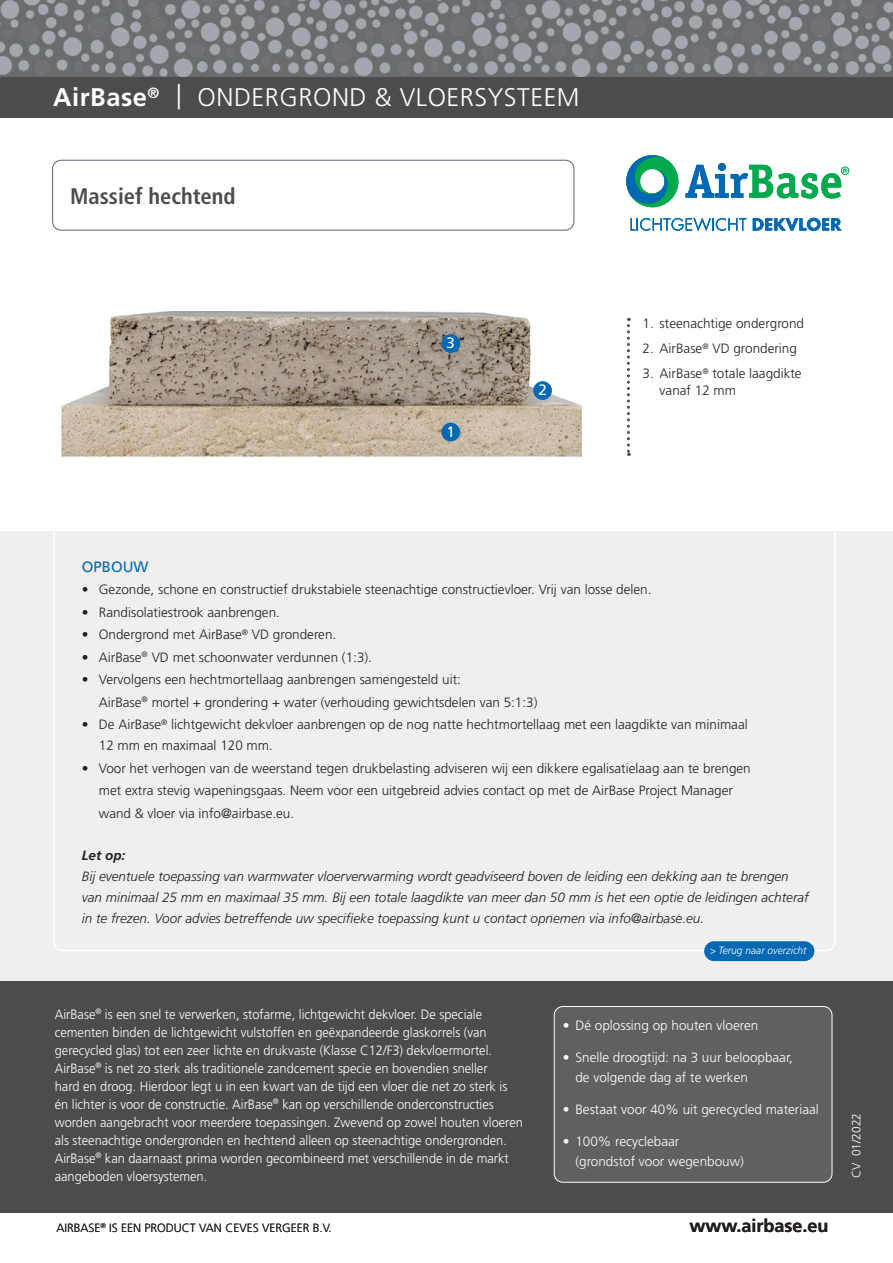
<style>
.page{position:relative;width:893px;height:1263px;background:#fff}
.page>*{position:absolute;margin:0;border:0;box-sizing:border-box;transform-origin:0 0}
.t1{font:300 25.5px "Frutiger LT Std";letter-spacing:.02em;color:#fff}
.t2{font:700 condensed 22.5px "Frutiger LT Std";color:#4b4c4d}
.t3{font:700 18px "Frutiger LT Std";color:#231f20}
.t4{font:15.15px "Frutiger LT Std";color:#fff}
.t5{font:15px "Frutiger LT Std";color:#0168b3}
.t6{font:300 13.5px/22.5px "Frutiger LT Std";color:#231f20}
.t7{font:300 13.5px/18px "Frutiger LT Std";color:#fff;scale:.95 1}
.t8{font:italic 300 13.5px/21px "Frutiger LT Std";color:#231f20}
.t9{font:300 13.5px/19.5px "Frutiger LT Std";color:#fff}
.t10{font:italic 700 13.5px "Frutiger LT Std";color:#231f20}
.t11{font:300 12px "Frutiger LT Std";color:#231f20}
.t12{font:300 12px "Frutiger LT Std";color:#fff}
.t13{font:italic 300 10.5px "Frutiger LT Std";color:#fff}
.s1{font-weight:700}
</style>
<div class="page">
<div style="left:0;top:976px;width:893px;height:236px;background:#4b4c4d"></div>
<div style="left:0;top:0;width:893px;height:118px;background:#4b4c4d"></div>
<img style="left:0;top:0;width:893px;height:77px">
<div style="left:554px;top:1006px;width:278px;height:176px;background:#606063;border-radius:9px"></div>
<div style="left:554px;top:1006px;width:278px;height:176px;border:1px solid #fff;border-radius:9px"></div>
<img style="left:61px;top:311px;width:522px;height:147px">
<div style="left:0;top:531px;width:893px;height:450px;background:#efeff0"></div>
<div style="left:441px;top:334px;width:19px;height:19px;background:#0168b3;border-radius:50%"></div>
<div style="left:441px;top:423px;width:19px;height:18px;background:#0168b3;border-radius:50%"></div>
<div style="left:533px;top:381px;width:19px;height:19px;background:#0168b3;border-radius:50%"></div>
<div style="left:52px;top:160px;width:522px;height:70px;border:1px solid #596173;border-radius:9px"></div>
<svg style="left:626px;top:155px;width:52px;height:52px"></svg>
<svg style="left:630px;top:217px;width:116px;height:14px"></svg>
<svg style="left:753px;top:218px;width:89px;height:13px"></svg>
<svg style="left:685px;top:163px;width:164px;height:36px"></svg>
<svg style="left:627px;top:318px;width:3px;height:138px"></svg>
<div style="left:704px;top:941px;width:110px;height:20px;background:#0168b3;border-radius:10px"></div>
<h1 class="t1" style="left:53px;top:83px;width:528px"><span class="s1">AirBase</span><sup>®</sup> | ONDERGROND &amp; VLOERSYSTEEM</h1>
<h2 class="t2" style="left:70px;top:183px;width:167px">Massief hechtend</h2>
<p class="t4" style="left:447px;top:334px;width:10px">3</p>
<p class="t4" style="left:447px;top:423px;width:10px">1</p>
<p class="t4" style="left:538px;top:381px;width:10px">2</p>
<p class="t6" style="left:643px;top:312px;width:163px">1. steenachtige ondergrond</p>
<p class="t6" style="left:643px;top:337px;width:156px">2. AirBase<sup>®</sup> VD grondering</p>
<p class="t6" style="left:660px;top:365px;width:144px;line-height:16.5px;text-indent:-17px">3. AirBase<sup>®</sup> totale laagdikte vanaf 12 mm</p>
<p class="t5" style="left:82px;top:557px;width:68px">OPBOUW</p>
<p class="t6" style="left:82px;top:578px;width:571px">• Gezonde, schone en constructief drukstabiele steenachtige constructievloer. Vrij van losse delen.</p>
<p class="t6" style="left:82px;top:601px;width:200px">• Randisolatiestrook aanbrengen.</p>
<p class="t6" style="left:82px;top:623px;width:256px">• Ondergrond met AirBase<sup>®</sup> VD gronderen.</p>
<p class="t6" style="left:82px;top:646px;width:292px">• AirBase<sup>®</sup> VD met schoonwater verdunnen (1:3).</p>
<p class="t6" style="left:99px;top:668px;width:440px;text-indent:-17px">• Vervolgens een hechtmortellaag aanbrengen samengesteld uit:<br>AirBase<sup>®</sup> mortel + grondering + water (verhouding gewichtsdelen van 5:1:3)</p>
<p class="t6" style="left:99px;top:714px;width:650px;line-height:21px;text-indent:-17px">• De AirBase<sup>®</sup> lichtgewicht dekvloer aanbrengen op de nog natte hechtmortellaag met een laagdikte van minimaal<br>12 mm en maximaal 120 mm.</p>
<p class="t6" style="left:99px;top:757px;width:653px;text-indent:-17px">• Voor het verhogen van de weerstand tegen drukbelasting adviseren wij een dikkere egalisatielaag aan te brengen met extra stevig wapeningsgaas. Neem voor een uitgebreid advies contact op met de AirBase Project Manager wand &amp; vloer via info@airbase.eu.</p>
<p class="t10" style="left:82px;top:847px;width:45px">Let op:</p>
<p class="t8" style="left:82px;top:866px;width:728px">Bij eventuele toepassing van warmwater vloerverwarming wordt geadviseerd boven de leiding een dekking aan te brengen van minimaal 25 mm en maximaal 35 mm. Bij een totale laagdikte van meer dan 50 mm is het een optie de leidingen achteraf in te frezen. Voor advies betreffende uw specifieke toepassing kunt u contact opnemen via info@airbase.eu.</p>
<p class="t13" style="left:710px;top:945px;width:98px">&gt; Terug naar overzicht</p>
<p class="t7" style="left:55px;top:1005px;width:494px">AirBase<sup>®</sup> is een snel te verwerken, stofarme, lichtgewicht dekvloer. De speciale cementen binden de lichtgewicht vulstoffen en geëxpandeerde glaskorrels (van gerecycled glas) tot een zeer lichte en drukvaste (Klasse C12/F3) dekvloermortel.<br>AirBase<sup>®</sup> is net zo sterk als traditionele zandcement specie en bovendien sneller<br>hard en droog. Hierdoor legt u in een kwart van de tijd een vloer die net zo sterk is én lichter is voor de constructie. AirBase<sup>®</sup> kan op verschillende onderconstructies worden aangebracht voor meerdere toepassingen. Zwevend op zowel houten vloeren als steenachtige ondergronden en hechtend alleen op steenachtige ondergronden.<br>AirBase<sup>®</sup> kan daarnaast prima worden gecombineerd met verschillende in de markt aangeboden vloersystemen.</p>
<p class="t9" style="left:563px;top:1016px;width:197px">• Dé oplossing op houten vloeren</p>
<p class="t9" style="left:575px;top:1048px;width:219px;text-indent:-13px">• Snelle droogtijd: na 3 uur beloopbaar, de volgende dag af te werken</p>
<p class="t9" style="left:563px;top:1100px;width:258px">• Bestaat voor 40% uit gerecycled materiaal</p>
<p class="t9" style="left:575px;top:1132px;width:170px;text-indent:-13px">• 100% recyclebaar<br>(grondstof voor wegenbouw)</p>
<p class="t11" style="left:56px;top:1221px;width:277px">AIRBASE<sup>®</sup> IS EEN PRODUCT VAN CEVES VERGEER B.V.</p>
<h3 class="t3" style="left:689px;top:1215px;width:141px">www.airbase.eu</h3>
<p class="t12" style="left:849px;top:1178px;width:67px;rotate:-90deg">CV 01/2022</p>
</div>
